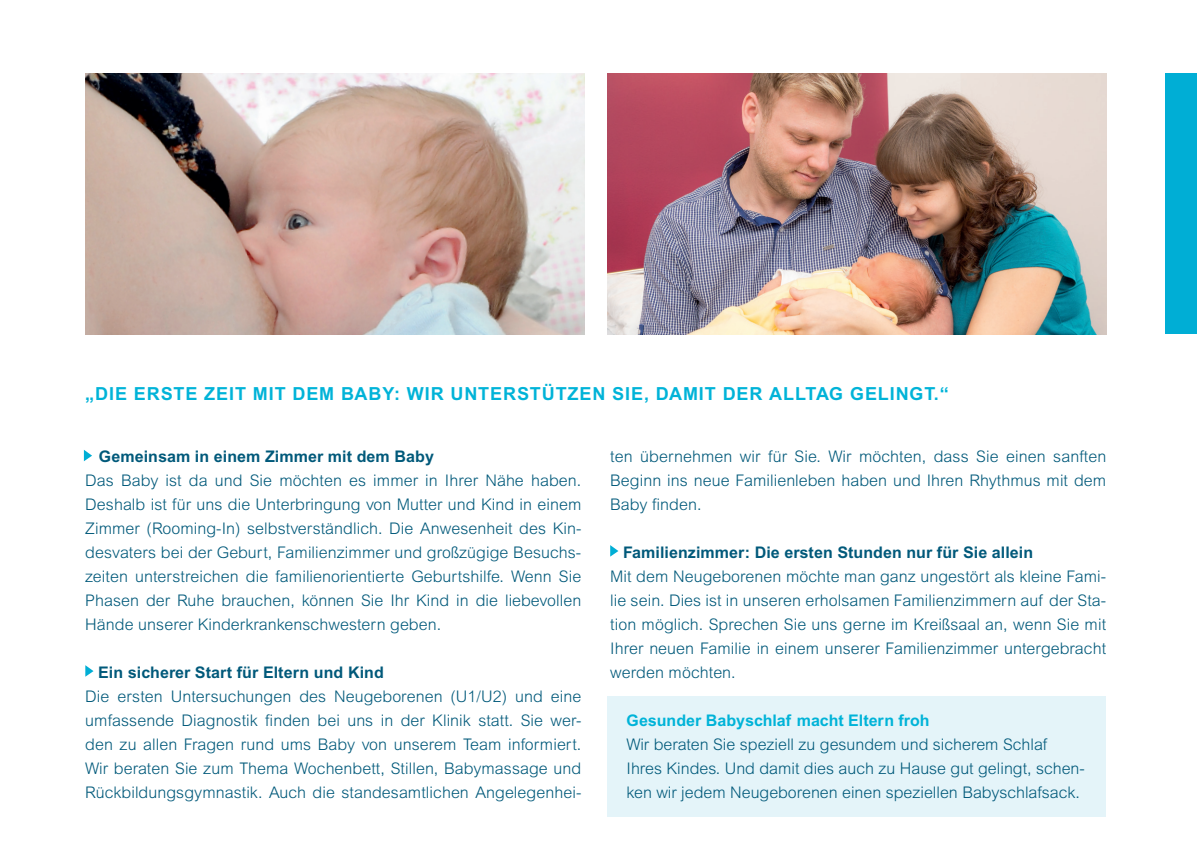
<style>
.page{position:relative;width:1197px;height:851px;background:#fff}
.page>*{position:absolute;margin:0;border:0;box-sizing:border-box;transform-origin:0 0}
.t1{font:700 18px "Arial";letter-spacing:.05em;color:#00b3d8}
.t2{font:300 16px/24px "Arial";letter-spacing:.005em;color:#00597a;text-align:justify}
.t3{font:700 16px "Arial";letter-spacing:.005em;color:#00597a}
.t4{font:700 16px "Arial";color:#00b3d8}
</style>
<div class="page">
<img style="left:85px;top:74px;width:499px;height:260px">
<div style="left:1165px;top:73px;width:31px;height:261px;background:#00aed5"></div>
<svg style="left:85px;top:665px;width:8px;height:11px"></svg>
<svg style="left:610px;top:545px;width:8px;height:11px"></svg>
<svg style="left:84px;top:450px;width:8px;height:11px"></svg>
<div style="left:607px;top:695px;width:498px;height:121px;background:#e4f4f9"></div>
<img style="left:607px;top:73px;width:499px;height:261px">
<p class="t1" style="left:85px;top:383px;width:864px">„DIE ERSTE ZEIT MIT DEM BABY: WIR UNTERSTÜTZEN SIE, DAMIT DER ALLTAG GELINGT.“</p>
<p class="t3" style="left:99px;top:447px;width:336px">Gemeinsam in einem Zimmer mit dem Baby</p>
<p class="t2" style="left:85px;top:468px;width:497px">Das Baby ist da und Sie möchten es immer in Ihrer Nähe haben.<br>Deshalb ist für uns die Unterbringung von Mutter und Kind in einem Zimmer (Rooming-In) selbstverständlich. Die Anwesenheit des Kin&shy;desvaters bei der Geburt, Familienzimmer und großzügige Besuchs&shy;zeiten unterstreichen die familienorientierte Geburtshilfe. Wenn Sie Phasen der Ruhe brauchen, können Sie Ihr Kind in die liebevollen Hände unserer Kinderkrankenschwestern geben.</p>
<p class="t3" style="left:98px;top:663px;width:287px">Ein sicherer Start für Eltern und Kind</p>
<p class="t2" style="left:85px;top:684px;width:497px">Die ersten Untersuchungen des Neugeborenen (U1/U2) und eine umfassende Diagnostik finden bei uns in der Klinik statt. Sie wer&shy;den zu allen Fragen rund ums Baby von unserem Team informiert.<br>Wir beraten Sie zum Thema Wochenbett, Stillen, Babymassage und Rückbildungsgymnastik. Auch die standesamtlichen Angelegenhei-</p>
<p class="t2" style="left:610px;top:444px;width:497px">ten übernehmen wir für Sie. Wir möchten, dass Sie einen sanften Beginn ins neue Familienleben haben und Ihren Rhythmus mit dem Baby finden.</p>
<p class="t3" style="left:623px;top:543px;width:411px">Familienzimmer: Die ersten Stunden nur für Sie allein</p>
<p class="t2" style="left:610px;top:564px;width:497px">Mit dem Neugeborenen möchte man ganz ungestört als kleine Fami&shy;lie sein. Dies ist in unseren erholsamen Familienzimmern auf der Sta&shy;tion möglich. Sprechen Sie uns gerne im Kreißsaal an, wenn Sie mit Ihrer neuen Familie in einem unserer Familienzimmer untergebracht werden möchten.</p>
<p class="t4" style="left:626px;top:711px;width:304px">Gesunder Babyschlaf macht Eltern froh</p>
<p class="t2" style="left:626px;top:732px;width:459px;text-align:left">Wir beraten Sie speziell zu gesundem und sicherem Schlaf<br>Ihres Kindes. Und damit dies auch zu Hause gut gelingt, schen&shy;ken wir jedem Neugeborenen einen speziellen Babyschlafsack.</p>
</div>
